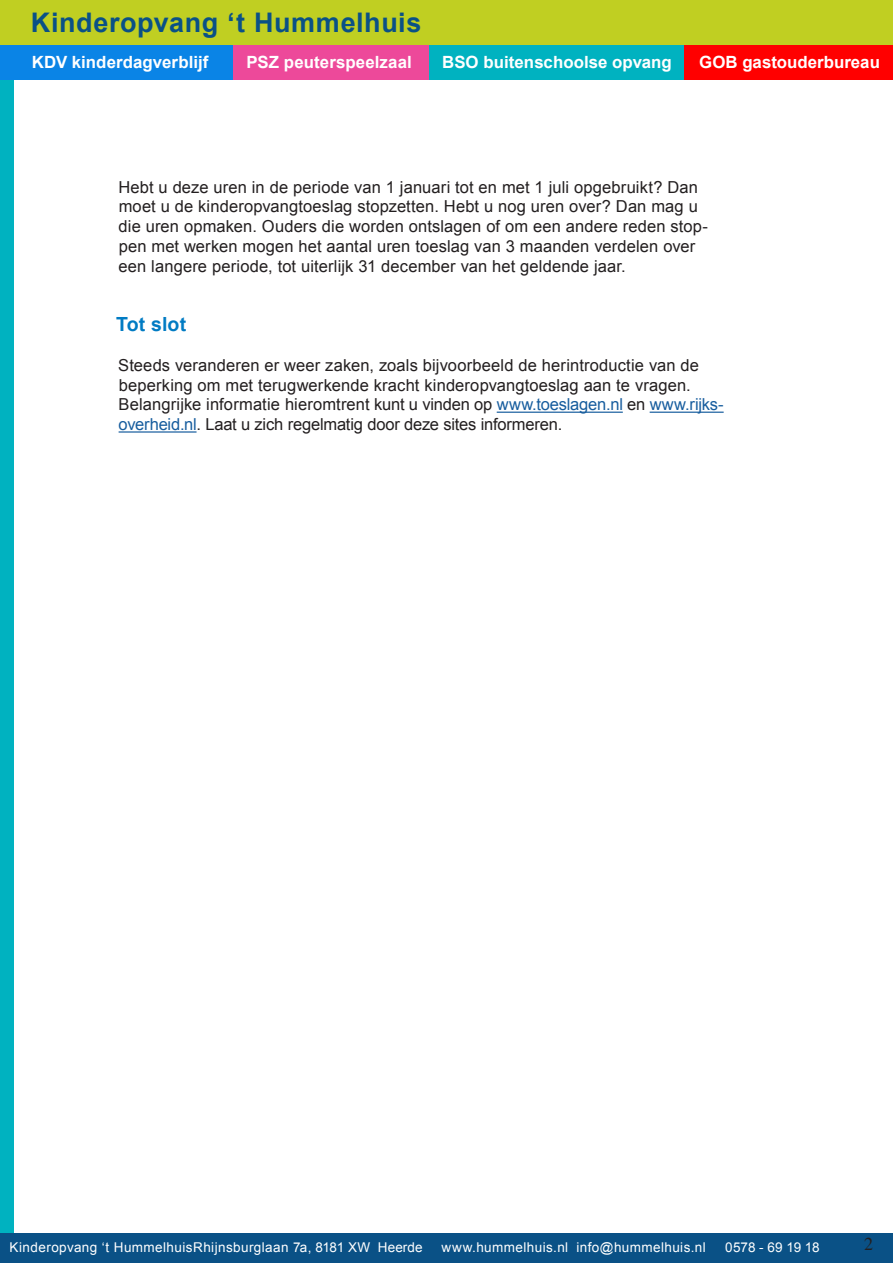
<style>
.page{position:relative;width:893px;height:1263px;background:#fff}
.page>*{position:absolute;margin:0;border:0;box-sizing:border-box;transform-origin:0 0}
.t1{font:700 27px "Arial";letter-spacing:.025em;color:#0a5186}
.t2{font:700 19.5px "Arial";letter-spacing:.01em;color:#007bc3}
.t3{font:18px "Times";color:#231f20}
.t4{font:700 16.8px "Arial";color:#fff}
.t5{font:16.5px/19.8px "Arial";letter-spacing:.01em;color:#231f20}
.t6{font:13.5px "Arial";letter-spacing:.03em;color:#fff}
.t7{font:13.5px "Arial";letter-spacing:-.005em;color:#fff}
.s1{color:#175d9e}
</style>
<div class="page">
<div style="left:0;top:80px;width:14px;height:1171px;background:#00b2c0"></div>
<div style="left:0;top:1233px;width:893px;height:30px;background:#0a5186"></div>
<div style="left:0;top:0;width:893px;height:48px;background:#c0cf22"></div>
<div style="left:0;top:45px;width:291px;height:35px;background:#0a84e6"></div>
<div style="left:234px;top:45px;width:269px;height:35px;background:#ed499a"></div>
<div style="left:429px;top:45px;width:270px;height:35px;background:#00b2c0"></div>
<div style="left:684px;top:45px;width:209px;height:35px;background:#f00"></div>
<hr style="left:497px;top:412px;width:126px;height:1px;background:#175d9e">
<hr style="left:650px;top:412px;width:74px;height:1px;background:#175d9e">
<hr style="left:119px;top:431px;width:78px;height:2px;background:#175d9e">
<h1 class="t1" style="left:31px;top:5px;width:392px">Kinderopvang ‘t Hummelhuis</h1>
<p class="t4" style="left:32px;top:51px;width:178px">KDV kinderdagverblijf</p>
<p class="t4" style="left:246px;top:51px;width:167px">PSZ peuterspeelzaal</p>
<p class="t4" style="left:442px;top:51px;width:231px">BSO buitenschoolse opvang</p>
<p class="t4" style="left:699px;top:51px;width:182px">GOB gastouderbureau</p>
<p class="t5" style="left:118px;top:177px;width:591px">Hebt u deze uren in de periode van 1 januari tot en met 1 juli opgebruikt? Dan moet u de kinderopvangtoeslag stopzetten. Hebt u nog uren over? Dan mag u die uren opmaken. Ouders die worden ontslagen of om een andere reden stop&shy;pen met werken mogen het aantal uren toeslag van 3 maanden verdelen over een langere periode, tot uiterlijk 31 december van het geldende jaar.</p>
<p class="t2" style="left:116px;top:312px;width:71px">Tot slot</p>
<p class="t5" style="left:118px;top:355px;width:607px">Steeds veranderen er weer zaken, zoals bijvoorbeeld de herintroductie van de beperking om met terugwerkende kracht kinderopvangtoeslag aan te vragen.<br>Belangrijke informatie hieromtrent kunt u vinden op <span class="s1">www.toeslagen.nl</span> en <span class="s1">www.rijks&shy;overheid.nl</span>. Laat u zich regelmatig door deze sites informeren.</p>
<p class="t6" style="left:10px;top:1238px;width:415px">Kinderopvang ‘t HummelhuisRhijnsburglaan 7a, 8181 XW Heerde</p>
<p class="t6" style="left:441px;top:1238px;width:266px">www.hummelhuis.nl info@hummelhuis.nl</p>
<p class="t7" style="left:725px;top:1238px;width:96px">0578 - 69 19 18</p>
<p class="t3" style="left:864px;top:1233px;width:10px">2</p>
</div>
